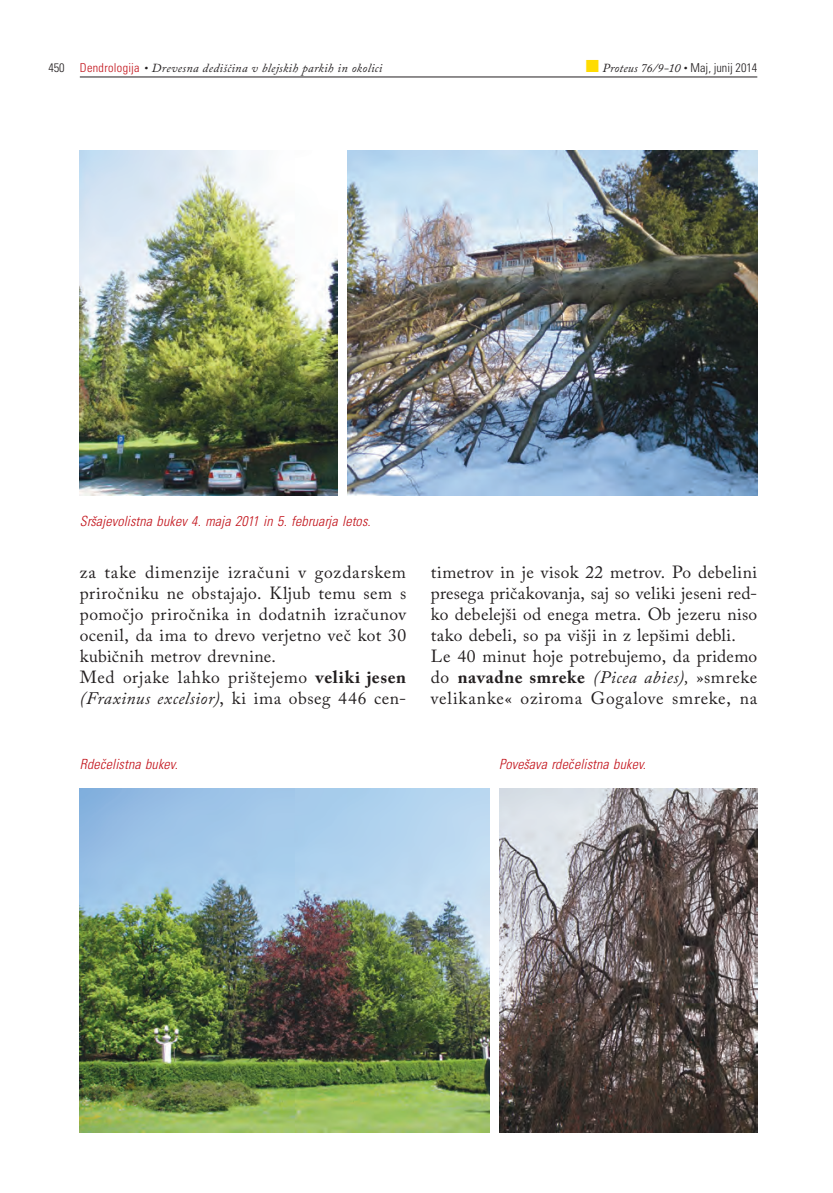
<style>
.page{position:relative;width:833px;height:1193px;background:#fff}
.page>*{position:absolute;margin:0;border:0;box-sizing:border-box;transform-origin:0 0}
.t1{font:17.5px/21px "Adobe Caslon Pro";letter-spacing:.025em;color:#231f20}
.t2{font:italic 300 condensed 14px "Univers";letter-spacing:.01em;color:#c2121a}
.t3{font:italic 12.25px "Adobe Caslon Pro";letter-spacing:.025em;color:#231f20}
.s1{font-family:"Univers";font-weight:300;font-style:normal;font-stretch:condensed}
.s2{font-family:"Univers";font-weight:300;font-style:normal;font-stretch:condensed;color:#c2121a}
.s3{color:#ffdc01}
.s4{font-weight:700}
.s5{font-style:italic}
</style>
<div class="page">
<hr style="left:80px;top:77px;width:677px;height:1px;background:#231f20">
<img style="left:80px;top:150px;width:258px;height:345px">
<img style="left:348px;top:150px;width:409px;height:345px">
<img style="left:499px;top:788px;width:258px;height:345px">
<img style="left:80px;top:788px;width:409px;height:345px">
<p class="t3" style="left:48px;top:61px;width:335px"><span class="s1">450</span> <span class="s2">Dendrologija</span> • Drevesna dediščina v blejskih parkih in okolici</p>
<p class="t3" style="left:586px;top:61px;width:173px"><span class="s3">■</span> Proteus 76/9-10 • <span class="s1">Maj, junij 2014</span></p>
<p class="t2" style="left:80px;top:512px;width:292px">Sršajevolistna bukev 4. maja 2011 in 5. februarja letos.</p>
<p class="t1" style="left:80px;top:561px;width:328px">za take dimenzije izračuni v gozdarskem priročniku ne obstajajo. Kljub temu sem s pomočjo priročnika in dodatnih izračunov ocenil, da ima to drevo verjetno več kot 30 kubičnih metrov drevnine.<br>Med orjake lahko prištejemo <span class="s4">veliki jesen </span><span class="s5">(Fraxinus excelsior)</span>, ki ima obseg 446 cen-</p>
<p class="t1" style="left:431px;top:561px;width:328px">timetrov in je visok 22 metrov. Po debelini presega pričakovanja, saj so veliki jeseni red&shy;ko debelejši od enega metra. Ob jezeru niso tako debeli, so pa višji in z lepšimi debli.<br>Le 40 minut hoje potrebujemo, da pridemo do <span class="s4">navadne smreke</span> <span class="s5">(Picea abies),</span> »smreke velikanke« oziroma Gogalove smreke, na</p>
<p class="t2" style="left:80px;top:755px;width:100px">RdeËelistna bukev.</p>
<p class="t2" style="left:499px;top:755px;width:148px">Povešava rdeËelistna bukev.</p>
</div>
